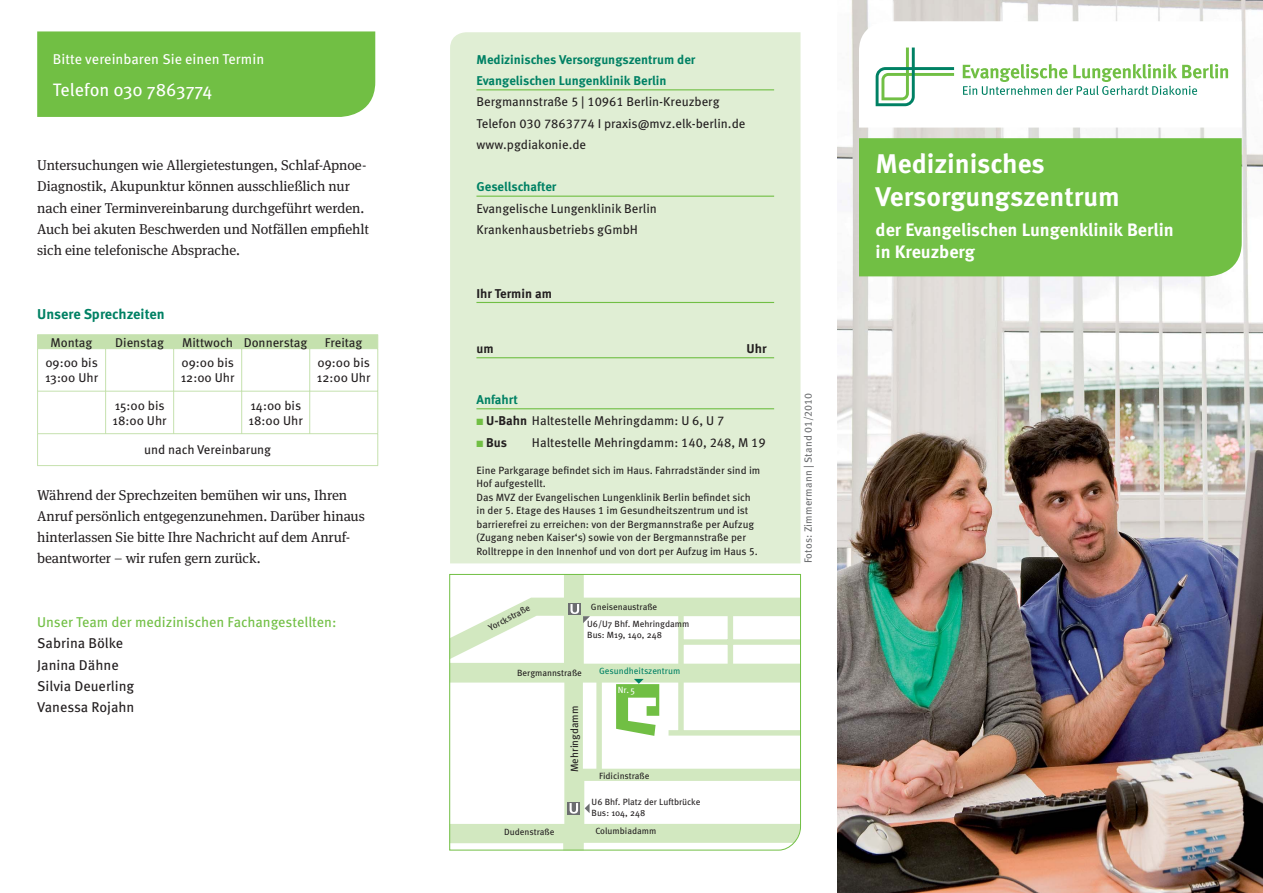
<style>
.page{position:relative;width:1263px;height:893px;background:#fff}
.page>*{position:absolute;margin:0;border:0;box-sizing:border-box;transform-origin:0 0}
.t1{font:700 27px/32.4px "Meta Pro";color:#fff}
.t2{font:700 18px/21.6px "Meta Pro";color:#fff}
.t3{font:18px "Meta Pro";color:#fff}
.t4{font:14.25px/21.3px "Meta Serif Pro";letter-spacing:-.005em;color:#231f20}
.t5{font:14.25px/21.3px "Meta Pro";color:#231f20}
.t6{font:14.25px "Meta Pro";color:#71bf44}
.t7{font:14.25px "Meta Pro";color:#fff}
.t8{font:700 14.25px "Meta Pro";color:#008164}
.t9{font:12.75px/15.3px "Meta Pro";color:#231f20}
.t10{font:700 12.75px/21.3px "Meta Pro";color:#008164}
.t11{font:700 12.75px "Meta Pro";color:#231f20}
.t12{font:10.5px/13.5px "Meta Pro";color:#231f20}
.t13{font:10.5px "Meta Pro";letter-spacing:.015em;color:#6c6e70}
.t14{font:9px/10.9px "Meta Pro";color:#231f20}
.t15{font:9px "Meta Pro";color:#008164}
.t16{font:9px "Meta Pro";color:#fff}
.s1{color:#71bf44}
.s2{font-weight:700}
</style>
<div class="page">
<img style="left:838px;top:0;width:425px;height:893px">
<div style="left:859px;top:138px;width:383px;height:138px;background:#71bf44"></div>
<svg style="left:859px;top:21px;width:383px;height:107px"></svg>
<div style="left:450px;top:32px;width:350px;height:531px;background:#e0eed4"></div>
<hr style="left:476px;top:408px;width:298px;height:1px;background:#71bf44">
<hr style="left:476px;top:89px;width:298px;height:1px;background:#71bf44">
<hr style="left:476px;top:196px;width:298px;height:1px;background:#71bf44">
<hr style="left:476px;top:302px;width:298px;height:1px;background:#71bf44">
<hr style="left:476px;top:357px;width:298px;height:1px;background:#71bf44">
<svg style="left:449px;top:574px;width:352px;height:277px"></svg>
<div style="left:37px;top:31px;width:338px;height:86px;background:#71bf44"></div>
<hr style="left:37px;top:334px;width:69px;height:1px;background:#c5e1ae">
<hr style="left:106px;top:334px;width:68px;height:1px;background:#c5e1ae">
<hr style="left:174px;top:334px;width:68px;height:1px;background:#c5e1ae">
<hr style="left:242px;top:334px;width:68px;height:1px;background:#c5e1ae">
<hr style="left:310px;top:334px;width:68px;height:1px;background:#c5e1ae">
<div style="left:37px;top:335px;width:341px;height:13px;background:#c5e1ae"></div>
<hr style="left:37px;top:348px;width:69px;height:1px;background:#c5e1ae">
<hr style="left:37px;top:349px;width:1px;height:42px;background:#c5e1ae">
<hr style="left:106px;top:348px;width:68px;height:1px;background:#c5e1ae">
<hr style="left:105px;top:349px;width:1px;height:42px;background:#c5e1ae">
<hr style="left:174px;top:348px;width:68px;height:1px;background:#c5e1ae">
<hr style="left:173px;top:349px;width:1px;height:42px;background:#c5e1ae">
<hr style="left:242px;top:348px;width:68px;height:1px;background:#c5e1ae">
<hr style="left:241px;top:349px;width:1px;height:42px;background:#c5e1ae">
<hr style="left:310px;top:348px;width:68px;height:1px;background:#c5e1ae">
<hr style="left:309px;top:349px;width:1px;height:42px;background:#c5e1ae">
<hr style="left:377px;top:349px;width:1px;height:42px;background:#c5e1ae">
<hr style="left:37px;top:391px;width:69px;height:1px;background:#c5e1ae">
<hr style="left:37px;top:392px;width:1px;height:41px;background:#c5e1ae">
<hr style="left:106px;top:391px;width:68px;height:1px;background:#c5e1ae">
<hr style="left:105px;top:392px;width:1px;height:41px;background:#c5e1ae">
<hr style="left:174px;top:391px;width:68px;height:1px;background:#c5e1ae">
<hr style="left:173px;top:392px;width:1px;height:41px;background:#c5e1ae">
<hr style="left:242px;top:391px;width:68px;height:1px;background:#c5e1ae">
<hr style="left:241px;top:392px;width:1px;height:41px;background:#c5e1ae">
<hr style="left:310px;top:391px;width:68px;height:1px;background:#c5e1ae">
<hr style="left:309px;top:392px;width:1px;height:41px;background:#c5e1ae">
<hr style="left:377px;top:392px;width:1px;height:41px;background:#c5e1ae">
<hr style="left:37px;top:433px;width:69px;height:1px;background:#c5e1ae">
<hr style="left:37px;top:434px;width:1px;height:31px;background:#c5e1ae">
<hr style="left:106px;top:433px;width:272px;height:1px;background:#c5e1ae">
<hr style="left:377px;top:434px;width:1px;height:31px;background:#c5e1ae">
<hr style="left:37px;top:465px;width:273px;height:1px;background:#c5e1ae">
<hr style="left:310px;top:465px;width:68px;height:1px;background:#c5e1ae">
<p class="t7" style="left:53px;top:54px;width:213px">Bitte vereinbaren Sie einen Termin</p>
<p class="t3" style="left:53px;top:83px;width:161px">Telefon 030 7863774</p>
<p class="t4" style="left:37px;top:155px;width:333px">Untersuchungen wie Allergietestungen, Schlaf-Apnoe-Diagnostik, Akupunktur können ausschließlich nur nach einer Terminvereinbarung durchgeführt werden.<br>Auch bei akuten Beschwerden und Notfällen empfiehlt sich eine telefonische Absprache.</p>
<p class="t8" style="left:37px;top:309px;width:129px">Unsere Sprechzeiten</p>
<p class="t9" style="left:51px;top:336px;width:43px">Montag</p>
<p class="t9" style="left:115px;top:336px;width:50px">Dienstag</p>
<p class="t9" style="left:182px;top:336px;width:127px">Mittwoch Donnerstag</p>
<p class="t9" style="left:325px;top:336px;width:39px">Freitag</p>
<p class="t9" style="left:45px;top:356px;width:55px">09:00 bis<br>13:00 Uhr</p>
<p class="t9" style="left:181px;top:356px;width:55px">09:00 bis<br>12:00 Uhr</p>
<p class="t9" style="left:317px;top:356px;width:55px">09:00 bis<br>12:00 Uhr</p>
<p class="t9" style="left:113px;top:399px;width:56px">15:00 bis<br>18:00 Uhr</p>
<p class="t9" style="left:249px;top:399px;width:56px">14:00 bis<br>18:00 Uhr</p>
<p class="t9" style="left:144px;top:444px;width:129px">und nach Vereinbarung</p>
<p class="t4" style="left:37px;top:485px;width:329px">Während der Sprechzeiten bemühen wir uns, Ihren Anruf persönlich entgegenzunehmen. Darüber hinaus hinterlassen Sie bitte Ihre Nachricht auf dem Anruf&shy;beantworter – wir rufen gern zurück.</p>
<p class="t6" style="left:37px;top:617px;width:301px">Unser Team der medizinischen Fachangestellten:</p>
<p class="t5" style="left:37px;top:634px;width:99px">Sabrina Bölke<br>Janina Dähne<br>Silvia Deuerling<br>Vanessa Rojahn</p>
<p class="t10" style="left:476px;top:50px;width:220px">Medizinisches Versorgungszentrum der<br>Evangelischen Lungenklinik Berlin</p>
<p class="t9" style="left:476px;top:93px;width:270px;line-height:21.3px">Bergmannstraße 5 | 10961 Berlin-Kreuzberg<br>Telefon 030 7863774 I praxis@mvz.elk-berlin.de www.pgdiakonie.de</p>
<p class="t10" style="left:476px;top:178px;width:82px">Gesellschafter</p>
<p class="t9" style="left:476px;top:199px;width:182px;line-height:21.3px">Evangelische Lungenklinik Berlin<br>Krankenhausbetriebs gGmbH</p>
<p class="t11" style="left:476px;top:289px;width:77px">Ihr Termin am</p>
<p class="t11" style="left:476px;top:344px;width:19px">um</p>
<p class="t11" style="left:746px;top:344px;width:22px">Uhr</p>
<p class="t10" style="left:476px;top:390px;width:43px">Anfahrt</p>
<p class="t9" style="left:476px;top:415px;width:249px"><span class="s1">■</span> <span class="s2">U-Bahn</span> Haltestelle Mehringdamm: U 6, U 7</p>
<p class="t11" style="left:476px;top:437px;width:32px"><span class="s1">■</span> Bus</p>
<p class="t9" style="left:532px;top:436px;width:235px">Haltestelle Mehringdamm: 140, 248, M 19</p>
<p class="t12" style="left:476px;top:464px;width:285px">Eine Parkgarage befindet sich im Haus. Fahrradständer sind im Hof aufgestellt.<br>Das MVZ der Evangelischen Lungenklinik Berlin befindet sich in der 5. Etage des Hauses 1 im Gesundheitszentrum und ist barrierefrei zu erreichen: von der Bergmannstraße per Aufzug (Zugang neben Kaiser‘s) sowie von der Bergmannstraße per Rolltreppe in den Innenhof und von dort per Aufzug im Haus 5.</p>
<p class="t14" style="left:487px;top:624px;width:47px;rotate:-28deg">Yorckstraße</p>
<p class="t14" style="left:591px;top:603px;width:68px">Gneisenaustraße</p>
<p class="t14" style="left:587px;top:619px;width:104px">U6/U7 Bhf. Mehringdamm<br>Bus: M19, 140, 248</p>
<p class="t14" style="left:517px;top:668px;width:66px">Bergmannstraße</p>
<p class="t12" style="left:569px;top:772px;width:68px;rotate:-90deg">Mehringdamm</p>
<p class="t14" style="left:504px;top:827px;width:52px">Dudenstraße</p>
<p class="t15" style="left:599px;top:667px;width:83px">Gesundheitszentrum</p>
<p class="t16" style="left:618px;top:686px;width:19px">Nr. 5</p>
<p class="t14" style="left:599px;top:771px;width:52px">Fidicinstraße</p>
<p class="t14" style="left:592px;top:798px;width:110px">U6 Bhf. Platz der Luftbrücke<br>Bus: 104, 248</p>
<p class="t14" style="left:595px;top:827px;width:62px">Columbiadamm</p>
<p class="t13" style="left:804px;top:563px;width:172px;rotate:-90deg">Fotos: Zimmermann | Stand 01/2010</p>
<h1 class="t1" style="left:876px;top:151px;width:246px">Medizinisches<br>Versorgungszentrum</h1>
<p class="t2" style="left:876px;top:221px;width:300px">der Evangelischen Lungenklinik Berlin in Kreuzberg</p>
</div>
